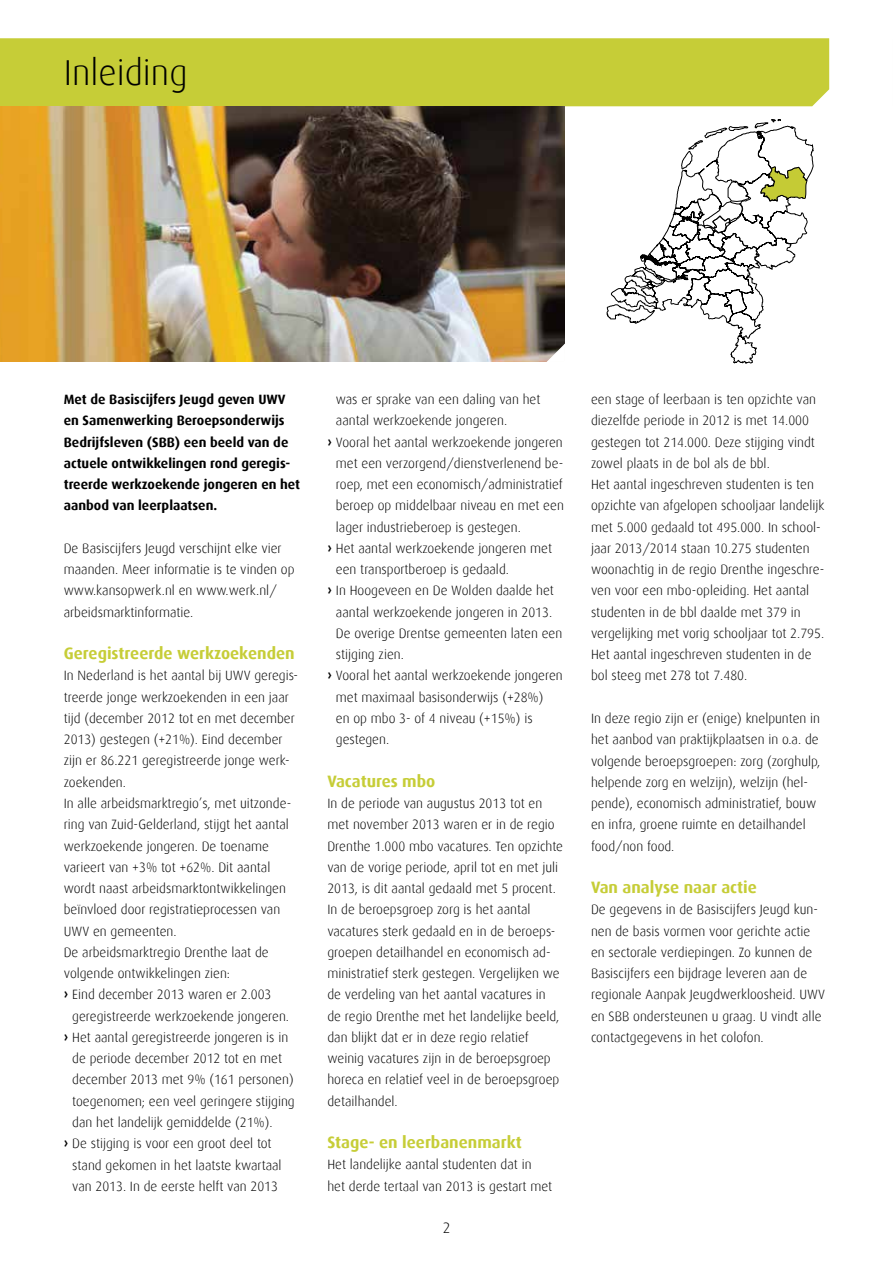
<style>
.page{position:relative;width:893px;height:1263px;background:#fff}
.page>*{position:absolute;margin:0;border:0;box-sizing:border-box;transform-origin:0 0}
.t1{font:300 36px "Dax";color:#000}
.t2{font:700 16.5px "Dax";color:#c6cd37}
.t3{font:300 15px "Dax";color:#000}
.t4{font:300 13.5px/21.3px "Dax";color:#000}
.t5{font:700 13.5px/21.3px "Dax";color:#000}
.s1{font-weight:700}
</style>
<div class="page">
<div style="left:0;top:38px;width:829px;height:68px;background:#c6cd37"></div>
<img style="left:0;top:107px;width:565px;height:255px">
<svg style="left:546px;top:341px;width:19px;height:21px"></svg>
<svg style="left:607px;top:119px;width:206px;height:244px"></svg>
<h1 class="t1" style="left:64px;top:53px;width:125px">Inleiding</h1>
<p class="t5" style="left:64px;top:389px;width:238px">Met de Basiscijfers Jeugd geven UWV en Samenwerking Beroepsonderwijs Bedrijfsleven (SBB) een beeld van de actuele ontwikkelingen rond geregis&shy;treerde werkzoekende jongeren en het aanbod van leerplaatsen.</p>
<p class="t4" style="left:64px;top:538px;width:232px">De Basiscijfers Jeugd verschijnt elke vier maanden. Meer informatie is te vinden op www.kansopwerk.nl en www.werk.nl/ arbeidsmarktinformatie.</p>
<p class="t2" style="left:64px;top:644px;width:232px">Geregistreerde werkzoekenden</p>
<p class="t4" style="left:64px;top:665px;width:236px">In Nederland is het aantal bij UWV geregis&shy;treerde jonge werkzoekenden in een jaar tijd (december 2012 tot en met december 2013) gestegen (+21%). Eind december zijn er 86.221 geregistreerde jonge werk&shy;zoekenden.<br>In alle arbeidsmarktregio’s, met uitzonde&shy;ring van Zuid-Gelderland, stijgt het aantal werkzoekende jongeren. De toename varieert van +3% tot +62%. Dit aantal wordt naast arbeidsmarktontwikkelingen beïnvloed door registratieprocessen van UWV en gemeenten.<br>De arbeidsmarktregio Drenthe laat de volgende ontwikkelingen zien:<br><span class="s1">›</span> Eind december 2013 waren er 2.003</p>
<p class="t4" style="left:72px;top:1005px;width:218px">geregistreerde werkzoekende jongeren.</p>
<p class="t4" style="left:64px;top:1027px;width:226px"><span class="s1">›</span> Het aantal geregistreerde jongeren is in</p>
<p class="t4" style="left:72px;top:1048px;width:211px">de periode december 2012 tot en met</p>
<p class="t4" style="left:72px;top:1069px;width:223px">december 2013 met 9% (161 personen)</p>
<p class="t4" style="left:72px;top:1090px;width:224px">toegenomen; een veel geringere stijging</p>
<p class="t4" style="left:72px;top:1112px;width:202px">dan het landelijk gemiddelde (21%).</p>
<p class="t4" style="left:64px;top:1133px;width:209px"><span class="s1">›</span> De stijging is voor een groot deel tot</p>
<p class="t4" style="left:72px;top:1154px;width:211px">stand gekomen in het laatste kwartaal</p>
<p class="t4" style="left:72px;top:1175px;width:207px">van 2013. In de eerste helft van 2013</p>
<p class="t4" style="left:336px;top:389px;width:206px">was er sprake van een daling van het</p>
<p class="t4" style="left:336px;top:410px;width:173px">aantal werkzoekende jongeren.</p>
<p class="t4" style="left:327px;top:431px;width:237px"><span class="s1">›</span> Vooral het aantal werkzoekende jongeren</p>
<p class="t4" style="left:336px;top:453px;width:229px">met een verzorgend/dienstverlenend be-</p>
<p class="t4" style="left:336px;top:474px;width:228px">roep, met een economisch/administratief</p>
<p class="t4" style="left:336px;top:495px;width:229px">beroep op middelbaar niveau en met een</p>
<p class="t4" style="left:336px;top:516px;width:186px">lager industrieberoep is gestegen.</p>
<p class="t4" style="left:327px;top:538px;width:226px"><span class="s1">›</span> Het aantal werkzoekende jongeren met</p>
<p class="t4" style="left:336px;top:559px;width:175px">een transportberoep is gedaald.</p>
<p class="t4" style="left:327px;top:580px;width:228px"><span class="s1">›</span> In Hoogeveen en De Wolden daalde het</p>
<p class="t4" style="left:336px;top:601px;width:218px">aantal werkzoekende jongeren in 2013.</p>
<p class="t4" style="left:336px;top:623px;width:228px">De overige Drentse gemeenten laten een</p>
<p class="t4" style="left:336px;top:644px;width:69px">stijging zien.</p>
<p class="t4" style="left:327px;top:665px;width:237px"><span class="s1">›</span> Vooral het aantal werkzoekende jongeren</p>
<p class="t4" style="left:336px;top:686px;width:209px">met maximaal basisonderwijs (+28%)</p>
<p class="t4" style="left:336px;top:708px;width:198px">en op mbo 3- of 4 niveau (+15%) is</p>
<p class="t4" style="left:336px;top:729px;width:55px">gestegen.</p>
<p class="t2" style="left:327px;top:772px;width:109px">Vacatures mbo</p>
<p class="t4" style="left:327px;top:793px;width:237px">In de periode van augustus 2013 tot en met november 2013 waren er in de regio Drenthe 1.000 mbo vacatures. Ten opzichte van de vorige periode, april tot en met juli 2013, is dit aantal gedaald met 5 procent.<br>In de beroepsgroep zorg is het aantal vacatures sterk gedaald en in de beroeps&shy;groepen detailhandel en economisch ad&shy;ministratief sterk gestegen. Vergelijken we de verdeling van het aantal vacatures in<br>de regio Drenthe met het landelijke beeld, dan blijkt dat er in deze regio relatief weinig vacatures zijn in de beroepsgroep horeca en relatief veel in de beroepsgroep detailhandel.</p>
<p class="t2" style="left:327px;top:1133px;width:196px">Stage- en leerbanenmarkt</p>
<p class="t4" style="left:327px;top:1154px;width:226px">Het landelijke aantal studenten dat in het derde tertaal van 2013 is gestart met</p>
<p class="t3" style="left:443px;top:1220px;width:9px">2</p>
<p class="t4" style="left:591px;top:389px;width:235px">een stage of leerbaan is ten opzichte van diezelfde periode in 2012 is met 14.000 gestegen tot 214.000. Deze stijging vindt zowel plaats in de bol als de bbl.<br>Het aantal ingeschreven studenten is ten opzichte van afgelopen schooljaar landelijk met 5.000 gedaald tot 495.000. In school&shy;jaar 2013/2014 staan 10.275 studenten woonachtig in de regio Drenthe ingeschre&shy;ven voor een mbo-opleiding. Het aantal studenten in de bbl daalde met 379 in vergelijking met vorig schooljaar tot 2.795.<br>Het aantal ingeschreven studenten in de bol steeg met 278 tot 7.480.</p>
<p class="t4" style="left:591px;top:708px;width:231px">In deze regio zijn er (enige) knelpunten in het aanbod van praktijkplaatsen in o.a. de volgende beroepsgroepen: zorg (zorghulp, helpende zorg en welzijn), welzijn (hel&shy;pende), economisch administratief, bouw en infra, groene ruimte en detailhandel food/non food.</p>
<p class="t2" style="left:591px;top:878px;width:167px">Van analyse naar actie</p>
<p class="t4" style="left:591px;top:899px;width:235px">De gegevens in de Basiscijfers Jeugd kun&shy;nen de basis vormen voor gerichte actie en sectorale verdiepingen. Zo kunnen de Basiscijfers een bijdrage leveren aan de regionale Aanpak Jeugdwerkloosheid. UWV en SBB ondersteunen u graag. U vindt alle contactgegevens in het colofon.</p>
</div>
